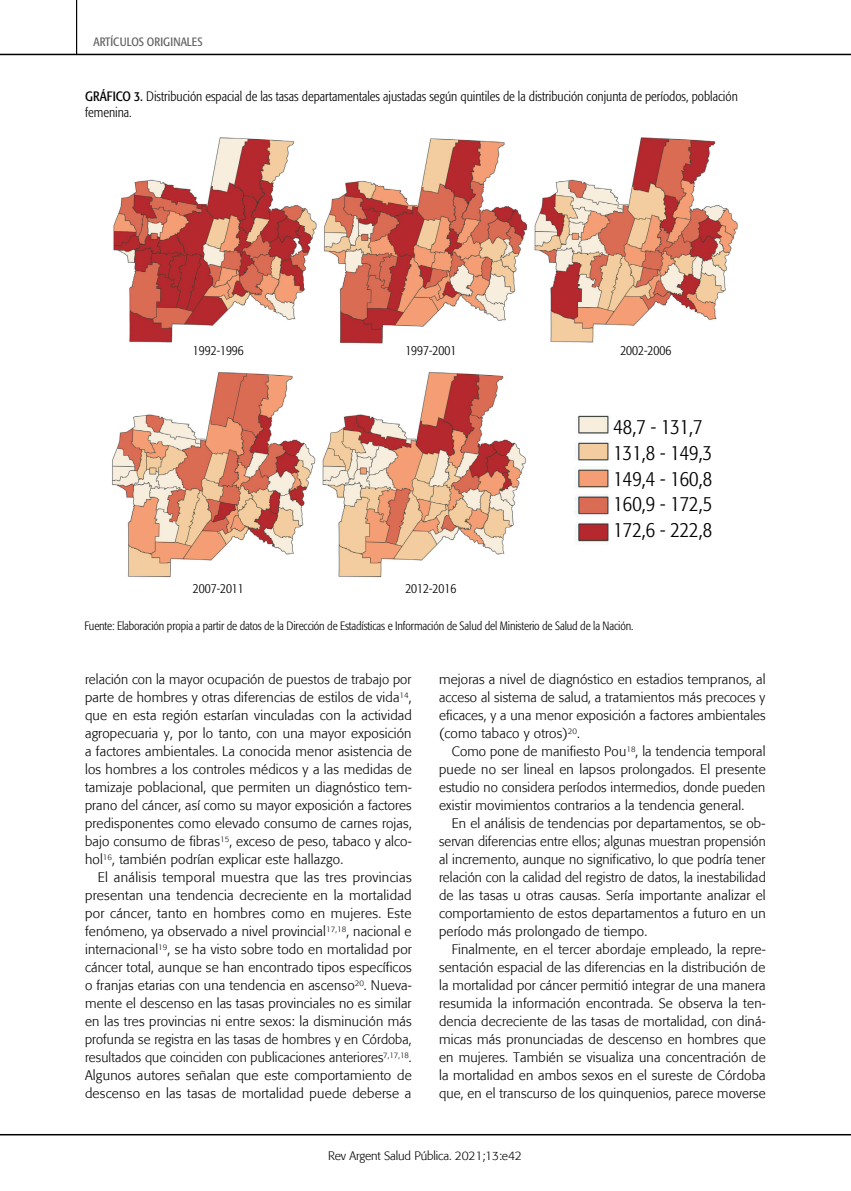
<style>
.page{position:relative;width:851px;height:1191px;background:#fff}
.page>*{position:absolute;margin:0;border:0;box-sizing:border-box;transform-origin:0 0}
.t1{font:300 condensed 21.3px/25.7px "Formata";color:#000}
.t2{font:300 13.5px/18px "Formata";letter-spacing:.01em;color:#000;text-align:justify}
.t3{font:300 condensed 13.5px/16.5px "Formata";color:#000}
.t4{font:300 condensed 12px "Formata";letter-spacing:-.01em;color:#000}
.t5{font:300 12px "Formata";letter-spacing:-.01em;color:#000}
.t6{font:condensed 12px "Formata";color:#636466}
.s1{font-weight:400}
</style>
<div class="page">
<hr style="left:0;top:54px;width:850px;height:1px;background:#000">
<hr style="left:0;top:1134px;width:850px;height:1px;background:#000">
<hr style="left:76px;top:0;width:1px;height:54px;background:#000">
<img style="left:112px;top:137px;width:626px;height:441px">
<div style="left:613px;top:415px;width:107px;height:133px;background:#fff"></div>
<p class="t6" style="left:93px;top:34px;width:111px">ARTÍCULOS ORIGINALES</p>
<p class="t3" style="left:85px;top:88px;width:654px"><span class="s1">GRÁFICO 3.</span> Distribución espacial de las tasas departamentales ajustadas según quintiles de la distribución conjunta de períodos, población femenina.</p>
<p class="t3" style="left:193px;top:343px;width:52px">1992-1996</p>
<p class="t3" style="left:405px;top:343px;width:52px">1997-2001</p>
<p class="t3" style="left:620px;top:343px;width:52px">2002-2006</p>
<p class="t3" style="left:193px;top:580px;width:52px">2007-2011</p>
<p class="t3" style="left:405px;top:580px;width:52px">2012-2016</p>
<h1 class="t1" style="left:613px;top:414px;width:100px">48,7 - 131,7<br>131,8 - 149,3<br>149,4 - 160,8<br>160,9 - 172,5<br>172,6 - 222,8</h1>
<p class="t4" style="left:84px;top:619px;width:550px">Fuente: Elaboración propia a partir de datos de la Dirección de Estadísticas e Información de Salud del Ministerio de Salud de la Nación.</p>
<p class="t2" style="left:85px;top:670px;width:328px">relación con la mayor ocupación de puestos de trabajo por parte de hombres y otras diferencias de estilos de vida<sup>14</sup>, que en esta región estarían vinculadas con la actividad agropecuaria y, por lo tanto, con una mayor exposición a factores ambientales. La conocida menor asistencia de los hombres a los controles médicos y a las medidas de tamizaje poblacional, que permiten un diagnóstico tem&shy;prano del cáncer, así como su mayor exposición a factores predisponentes como elevado consumo de carnes rojas, bajo consumo de fibras<sup>15</sup>, exceso de peso, tabaco y alco&shy;hol<sup>16</sup>, también podrían explicar este hallazgo.</p>
<p class="t2" style="left:85px;top:868px;width:328px;text-indent:13px">El análisis temporal muestra que las tres provincias presentan una tendencia decreciente en la mortalidad por cáncer, tanto en hombres como en mujeres. Este fenómeno, ya observado a nivel provincial<sup>17,18</sup>, nacional e internacional<sup>19</sup>, se ha visto sobre todo en mortalidad por cáncer total, aunque se han encontrado tipos específicos o franjas etarias con una tendencia en ascenso<sup>20</sup>. Nueva&shy;mente el descenso en las tasas provinciales no es similar en las tres provincias ni entre sexos: la disminución más profunda se registra en las tasas de hombres y en Córdoba, resultados que coinciden con publicaciones anteriores<sup>7,17,18</sup>.<br>Algunos autores señalan que este comportamiento de descenso en las tasas de mortalidad puede deberse a</p>
<p class="t2" style="left:439px;top:670px;width:328px">mejoras a nivel de diagnóstico en estadios tempranos, al acceso al sistema de salud, a tratamientos más precoces y eficaces, y a una menor exposición a factores ambientales (como tabaco y otros)<sup>20</sup>.</p>
<p class="t2" style="left:439px;top:742px;width:328px;text-indent:13px">Como pone de manifiesto Pou<sup>18</sup>, la tendencia temporal puede no ser lineal en lapsos prolongados. El presente estudio no considera períodos intermedios, donde pueden existir movimientos contrarios a la tendencia general.</p>
<p class="t2" style="left:439px;top:814px;width:328px;text-indent:13px">En el análisis de tendencias por departamentos, se ob&shy;servan diferencias entre ellos; algunas muestran propensión al incremento, aunque no significativo, lo que podría tener relación con la calidad del registro de datos, la inestabilidad de las tasas u otras causas. Sería importante analizar el comportamiento de estos departamentos a futuro en un período más prolongado de tiempo.</p>
<p class="t2" style="left:439px;top:940px;width:328px;text-indent:13px">Finalmente, en el tercer abordaje empleado, la repre&shy;sentación espacial de las diferencias en la distribución de la mortalidad por cáncer permitió integrar de una manera resumida la información encontrada. Se observa la ten&shy;dencia decreciente de las tasas de mortalidad, con diná&shy;micas más pronunciadas de descenso en hombres que en mujeres. También se visualiza una concentración de la mortalidad en ambos sexos en el sureste de Córdoba que, en el transcurso de los quinquenios, parece moverse</p>
<p class="t5" style="left:328px;top:1149px;width:195px">Rev Argent Salud Pública. 2021;13:e42</p>
</div>
